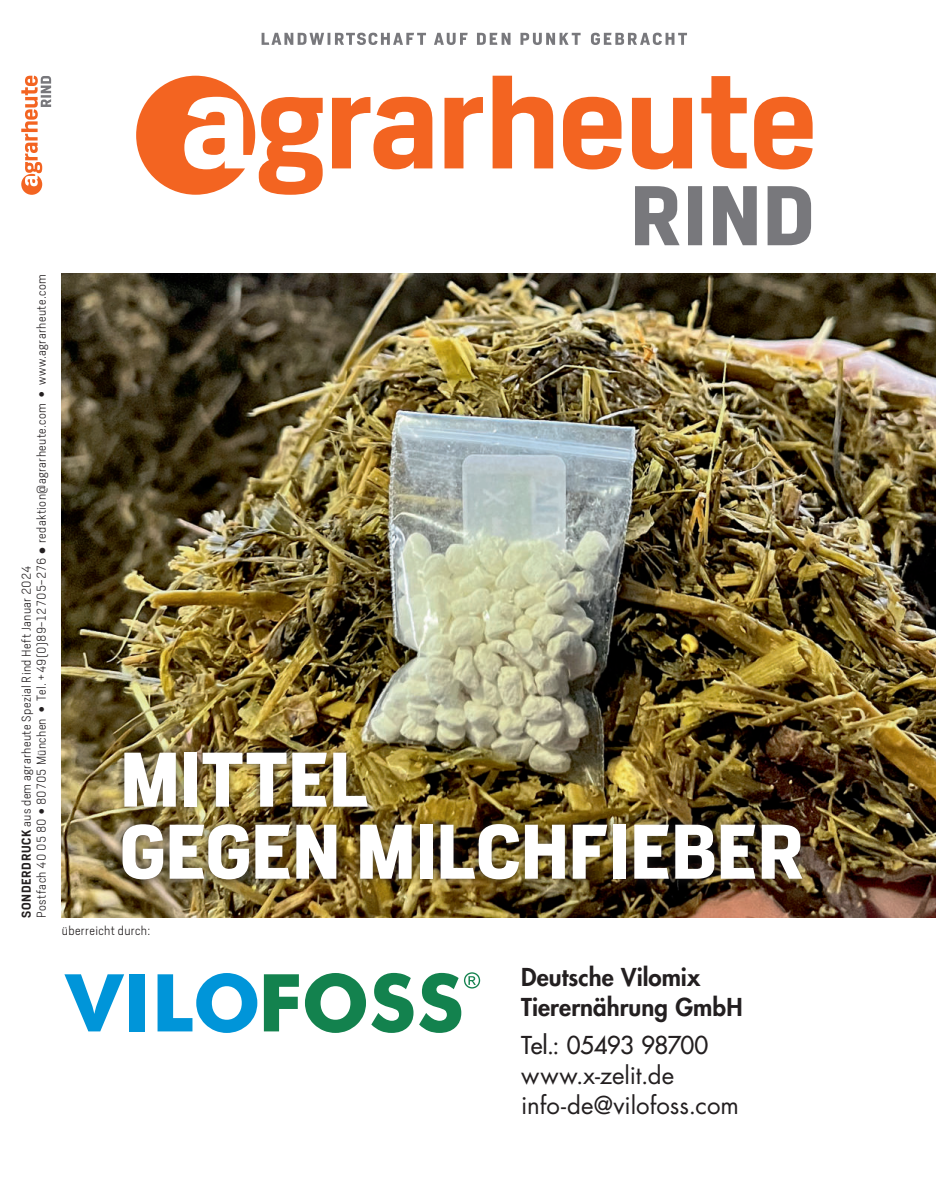
<style>
.page{position:relative;width:936px;height:1191px;background:#fff}
.page>*{position:absolute;margin:0;border:0;box-sizing:border-box;transform-origin:0 0}
.t1{font:700 72px/72px "Heron Sans";letter-spacing:-.005em;color:#fff}
.t2{font:24px/30px "Futura Std";color:#231f20}
.t3{font:800 24px/30px "Futura Std";letter-spacing:.005em;color:#231f20}
.t4{font:500 24px "Futura Std";letter-spacing:-.025em;color:#231f20}
.t5{font:300 12px/15px "Heron Sans";letter-spacing:.03em;color:#231f20}
.s1{font-weight:600}
</style>
<div class="page">
<img style="left:62px;top:273px;width:873px;height:644px">
<svg style="left:261px;top:33px;width:426px;height:12px"></svg>
<div style="left:113px;top:743px;width:697px;height:146px;background:#231f20;opacity:.75"></div>
<svg style="left:136px;top:76px;width:676px;height:119px"></svg>
<svg style="left:635px;top:186px;width:176px;height:59px"></svg>
<svg style="left:21px;top:76px;width:30px;height:119px"></svg>
<svg style="left:64px;top:974px;width:60px;height:57px"></svg>
<div style="left:129px;top:974px;width:16px;height:57px;background:#0095d9"></div>
<svg style="left:157px;top:973px;width:100px;height:60px"></svg>
<svg style="left:264px;top:974px;width:35px;height:57px"></svg>
<svg style="left:305px;top:973px;width:108px;height:60px"></svg>
<svg style="left:419px;top:972px;width:61px;height:61px"></svg>
<p class="t5" style="left:20px;top:918px;width:645px;rotate:-90deg"><span class="s1">SONDERDRUCK</span> aus dem agrarheute Spezial Rind Heft Januar 2024<br>Postfach 40 05 80 • 80705 München • Tel. +49(0)89-12705-276 • redaktion@agrarheute.com • www.agrarheute.com</p>
<h1 class="t1" style="left:120px;top:750px;width:684px">MITTEL<br>GEGEN MILCHFIEBER</h1>
<p class="t5" style="left:62px;top:924px;width:90px">überreicht durch:</p>
<h2 class="t3" style="left:521px;top:963px;width:223px">Deutsche Vilomix<br>Tierernährung GmbH</h2>
<h2 class="t4" style="left:521px;top:1032px;width:189px">Tel.: 05493 98700</h2>
<h2 class="t2" style="left:521px;top:1061px;width:219px">www.x-zelit.de info-de@vilofoss.com</h2>
</div>
